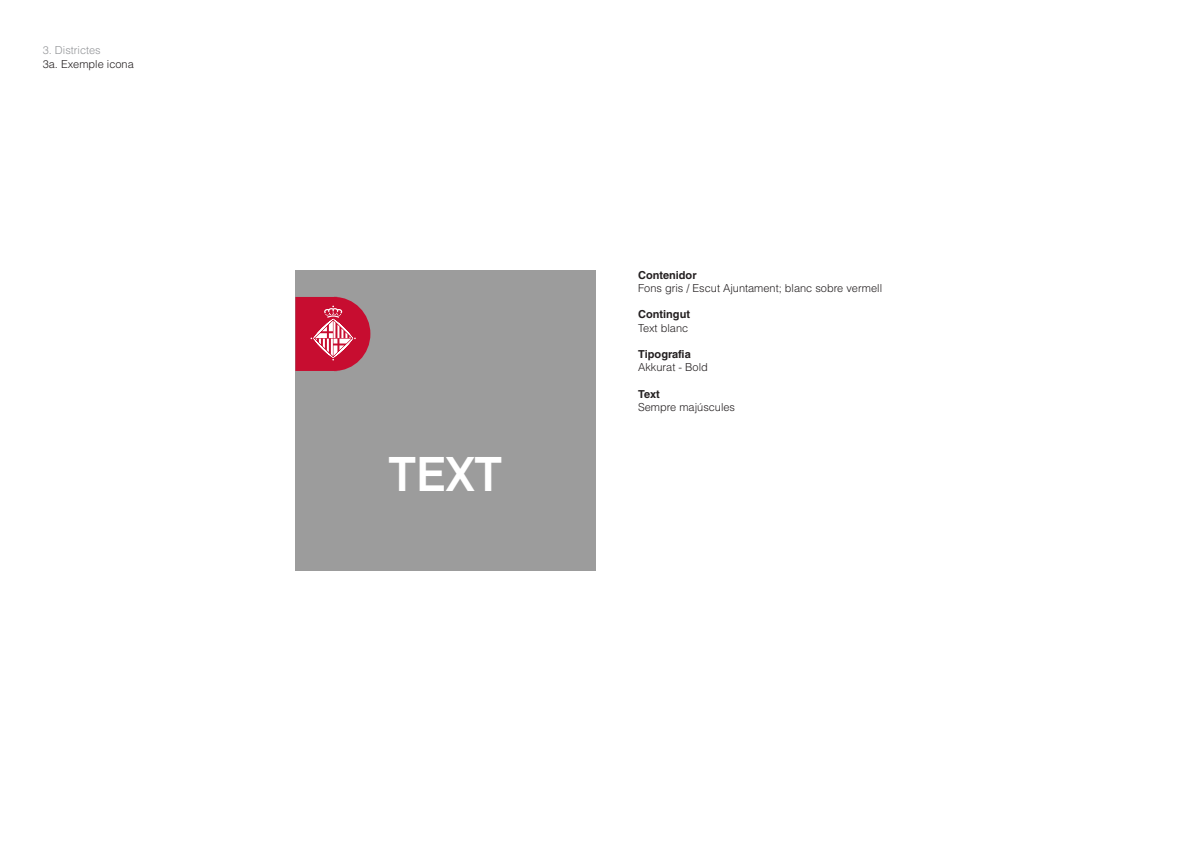
<style>
.page{position:relative;width:1191px;height:842px;background:#fff}
.page>*{position:absolute;margin:0;border:0;box-sizing:border-box;transform-origin:0 0}
.t1{font:700 48px "Akkurat";color:#fff}
.t2{font:300 11px "Helvetica LT Std";color:#231f20}
.t3{font:700 11px "Helvetica LT Std";color:#231f20}
.t4{font:300 11px "Helvetica LT Std";color:#939598}
</style>
<div class="page">
<div style="left:295px;top:271px;width:300px;height:300px;background:#9c9c9c"></div>
<svg style="left:295px;top:297px;width:75px;height:74px;background:#c83752"></svg>
<p class="t4" style="left:43px;top:44px;width:60px">3. Districtes</p>
<p class="t2" style="left:43px;top:57px;width:93px">3a. Exemple icona</p>
<h1 class="t1" style="left:389px;top:444px;width:114px">TEXT</h1>
<p class="t3" style="left:638px;top:268px;width:60px">Contenidor</p>
<p class="t2" style="left:638px;top:281px;width:245px">Fons gris / Escut Ajuntament; blanc sobre vermell</p>
<p class="t3" style="left:638px;top:308px;width:53px">Contingut</p>
<p class="t2" style="left:638px;top:321px;width:52px">Text blanc</p>
<p class="t3" style="left:638px;top:347px;width:54px">Tipografia</p>
<p class="t2" style="left:638px;top:360px;width:71px">Akkurat - Bold</p>
<p class="t3" style="left:638px;top:387px;width:23px">Text</p>
<p class="t2" style="left:638px;top:400px;width:98px">Sempre majúscules</p>
</div>
